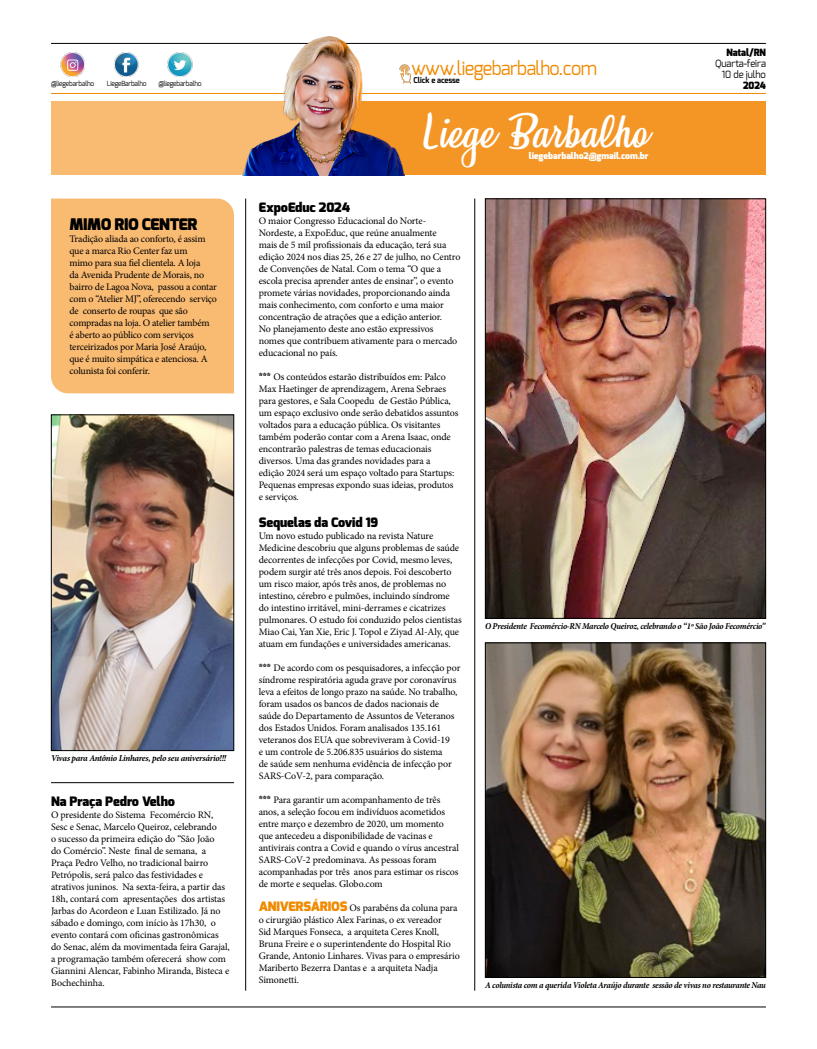
<style>
.page{position:relative;width:817px;height:1049px;background:#fff}
.page>*{position:absolute;margin:0;border:0;box-sizing:border-box;transform-origin:0 0}
.t1{font:41px "Honeymoon Personal Use";color:#fff}
.t2{font:19.1px "Exo";letter-spacing:-.03em;color:#f08a00;scale:.95 1}
.t3{font:900 16px "Exo";letter-spacing:-.025em;color:#000}
.t4{font:900 13px "Exo";letter-spacing:-.01em;color:#000}
.t5{font:10px/12px "Minion Pro";letter-spacing:-.01em;color:#000}
.t6{font:10px/11px "Exo";letter-spacing:-.01em;color:#000;text-align:right;scale:.95 1}
.t7{font:900 10px "Exo";letter-spacing:-.01em;color:#000;scale:.95 1}
.t8{font:italic 700 9px "Minion Pro";letter-spacing:-.03em;color:#000;scale:.94 1}
.t9{font:italic 700 9px "Minion Pro";letter-spacing:-.03em;color:#000;scale:.95 1}
.t10{font:italic 700 9px "Minion Pro";letter-spacing:-.03em;color:#000}
.t11{font:900 9px "Exo";letter-spacing:-.01em;color:#fff}
.t12{font:700 8px "Exo";letter-spacing:-.01em;color:#000;scale:.95 1}
.t13{font:7px "Exo";letter-spacing:-.03em;color:#000;scale:.95 1}
.s1{font-family:"Exo";font-weight:900}
.s2{font-family:"Exo";font-weight:900;font-size:13px;color:#f08a00}
</style>
<div class="page">
<hr style="left:51px;top:43px;width:714px;height:1px;background:#000">
<hr style="left:51px;top:93px;width:714px;height:1px;background:#f08a00">
<img style="left:60px;top:52px;width:25px;height:24px">
<img style="left:114px;top:52px;width:25px;height:24px">
<img style="left:168px;top:52px;width:24px;height:24px">
<div style="left:51px;top:101px;width:595px;height:74px;background:#f9ba72"></div>
<div style="left:329px;top:101px;width:436px;height:74px;background:#f39626"></div>
<img style="left:217px;top:36px;width:209px;height:139px">
<img style="left:394px;top:63px;width:21px;height:21px">
<div style="left:51px;top:199px;width:183px;height:194px;background:#f9ba72"></div>
<hr style="left:245px;top:199px;width:1px;height:792px;background:#000">
<hr style="left:474px;top:199px;width:1px;height:792px;background:#000">
<hr style="left:51px;top:782px;width:183px;height:1px;background:#000">
<img style="left:53px;top:417px;width:179px;height:332px">
<div style="left:51px;top:415px;width:183px;height:336px;border:1px solid #000"></div>
<img style="left:487px;top:201px;width:276px;height:416px">
<div style="left:485px;top:199px;width:280px;height:420px;border:1px solid #000"></div>
<img style="left:487px;top:645px;width:276px;height:331px">
<div style="left:485px;top:643px;width:280px;height:335px;border:1px solid #000"></div>
<hr style="left:51px;top:1006px;width:714px;height:1px;background:#000">
<p class="t13" style="left:51px;top:79px;width:47px">@liegebarbalho</p>
<p class="t13" style="left:107px;top:79px;width:43px">LiegeBarbalho</p>
<p class="t13" style="left:158px;top:79px;width:47px">@liegebarbalho</p>
<h3 class="t3" style="left:69px;top:214px;width:129px">MIMO RIO CENTER</h3>
<p class="t5" style="left:69px;top:233px;width:149px">Tradição aliada ao conforto, é assim que a marca Rio Center faz um<br>mimo para sua fiel clientela. A loja<br>da Avenida Prudente de Morais, no bairro de Lagoa Nova, passou a contar com o “Atelier MJ”, oferecendo serviço de conserto de roupas que são compradas na loja. O atelier também<br>é aberto ao público com serviços terceirizados por Maria José Araújo, que é muito simpática e atenciosa. A colunista foi conferir.</p>
<p class="t10" style="left:51px;top:752px;width:177px">Vivas para Antônio Linhares, pelo seu aniversário!!!</p>
<h3 class="t4" style="left:51px;top:793px;width:125px">Na Praça Pedro Velho</h3>
<p class="t5" style="left:51px;top:809px;width:180px">O presidente do Sistema Fecomércio RN, Sesc e Senac, Marcelo Queiroz, celebrando<br>o sucesso da primeira edição do “São João<br>do Comércio”. Neste final de semana, a Praça Pedro Velho, no tradicional bairro Petrópolis, será palco das festividades e atrativos juninos. Na sexta-feira, a partir das 18h, contará com apresentações dos artistas Jarbas do Acordeon e Luan Estilizado. Já no sábado e domingo, com início às 17h30, o evento contará com oficinas gastronômicas do Senac, além da movimentada feira Garajal, a programação também oferecerá show com Giannini Alencar, Fabinho Miranda, Bisteca e Bochechinha.</p>
<h2 class="t2" style="left:411px;top:56px;width:197px">www.liegebarbalho.com</h2>
<p class="t12" style="left:413px;top:75px;width:50px">Click e acesse</p>
<h1 class="t1" style="left:424px;top:108px;width:225px">Liege Barbalho</h1>
<p class="t11" style="left:529px;top:150px;width:121px">liegebarbalho2@gmail.com.br</p>
<p class="t7" style="left:726px;top:46px;width:43px">Natal/RN</p>
<p class="t6" style="left:715px;top:58px;width:55px">Quarta-feira<br>10 de julho</p>
<p class="t7" style="left:743px;top:79px;width:25px">2024</p>
<h3 class="t4" style="left:259px;top:199px;width:93px">ExpoEduc 2024</h3>
<p class="t5" style="left:259px;top:214px;width:203px">O maior Congresso Educacional do Norte-Nordeste, a ExpoEduc, que reúne anualmente<br>mais de 5 mil profissionais da educação, terá sua edição 2024 nos dias 25, 26 e 27 de julho, no Centro de Convenções de Natal. Com o tema “O que a escola precisa aprender antes de ensinar”, o evento promete várias novidades, proporcionando ainda mais conhecimento, com conforto e uma maior concentração de atrações que a edição anterior.<br>No planejamento deste ano estão expressivos nomes que contribuem ativamente para o mercado educacional no país.</p>
<p class="t5" style="left:259px;top:370px;width:201px"><span class="s1">***</span> Os conteúdos estarão distribuídos em: Palco Max Haetinger de aprendizagem, Arena Sebraes para gestores, e Sala Coopedu de Gestão Pública, um espaço exclusivo onde serão debatidos assuntos voltados para a educação pública. Os visitantes também poderão contar com a Arena Isaac, onde encontrarão palestras de temas educacionais diversos. Uma das grandes novidades para a<br>edição 2024 será um espaço voltado para Startups:<br>Pequenas empresas expondo suas ideias, produtos e serviços.</p>
<h3 class="t4" style="left:259px;top:514px;width:121px">Sequelas da Covid 19</h3>
<p class="t5" style="left:259px;top:530px;width:204px">Um novo estudo publicado na revista Nature Medicine descobriu que alguns problemas de saúde decorrentes de infecções por Covid, mesmo leves, podem surgir até três anos depois. Foi descoberto um risco maior, após três anos, de problemas no intestino, cérebro e pulmões, incluindo síndrome do intestino irritável, mini-derrames e cicatrizes pulmonares. O estudo foi conduzido pelos cientistas Miao Cai, Yan Xie, Eric J. Topol e Ziyad Al-Aly, que atuam em fundações e universidades americanas.</p>
<p class="t5" style="left:259px;top:662px;width:203px"><span class="s1">***</span> De acordo com os pesquisadores, a infecção por síndrome respiratória aguda grave por coronavírus leva a efeitos de longo prazo na saúde. No trabalho, foram usados os bancos de dados nacionais de saúde do Departamento de Assuntos de Veteranos dos Estados Unidos. Foram analisados 135.161 veteranos dos EUA que sobreviveram à Covid-19<br>e um controle de 5.206.835 usuários do sistema<br>de saúde sem nenhuma evidência de infecção por SARS-CoV-2, para comparação.</p>
<p class="t5" style="left:259px;top:794px;width:201px"><span class="s1">***</span> Para garantir um acompanhamento de três anos, a seleção focou em indivíduos acometidos entre março e dezembro de 2020, um momento que antecedeu a disponibilidade de vacinas e antivirais contra a Covid e quando o vírus ancestral SARS-CoV-2 predominava. As pessoas foram acompanhadas por três anos para estimar os riscos de morte e sequelas. Globo.com</p>
<p class="t5" style="left:259px;top:902px;width:202px"><span class="s2">ANIVERSÁRIOS</span> Os parabéns da coluna para o cirurgião plástico Alex Farinas, o ex vereador<br>Sid Marques Fonseca, a arquiteta Ceres Knoll, Bruna Freire e o superintendente do Hospital Rio Grande, Antonio Linhares. Vivas para o empresário Mariberto Bezerra Dantas e a arquiteta Nadja Simonetti.</p>
<p class="t8" style="left:485px;top:619px;width:300px">O Presidente Fecomércio-RN Marcelo Queiroz, celebrando o “1º São João Fecomércio”</p>
<p class="t9" style="left:485px;top:978px;width:297px">A colunista com a querida Violeta Araújo durante sessão de vivas no restaurante Nau</p>
</div>
